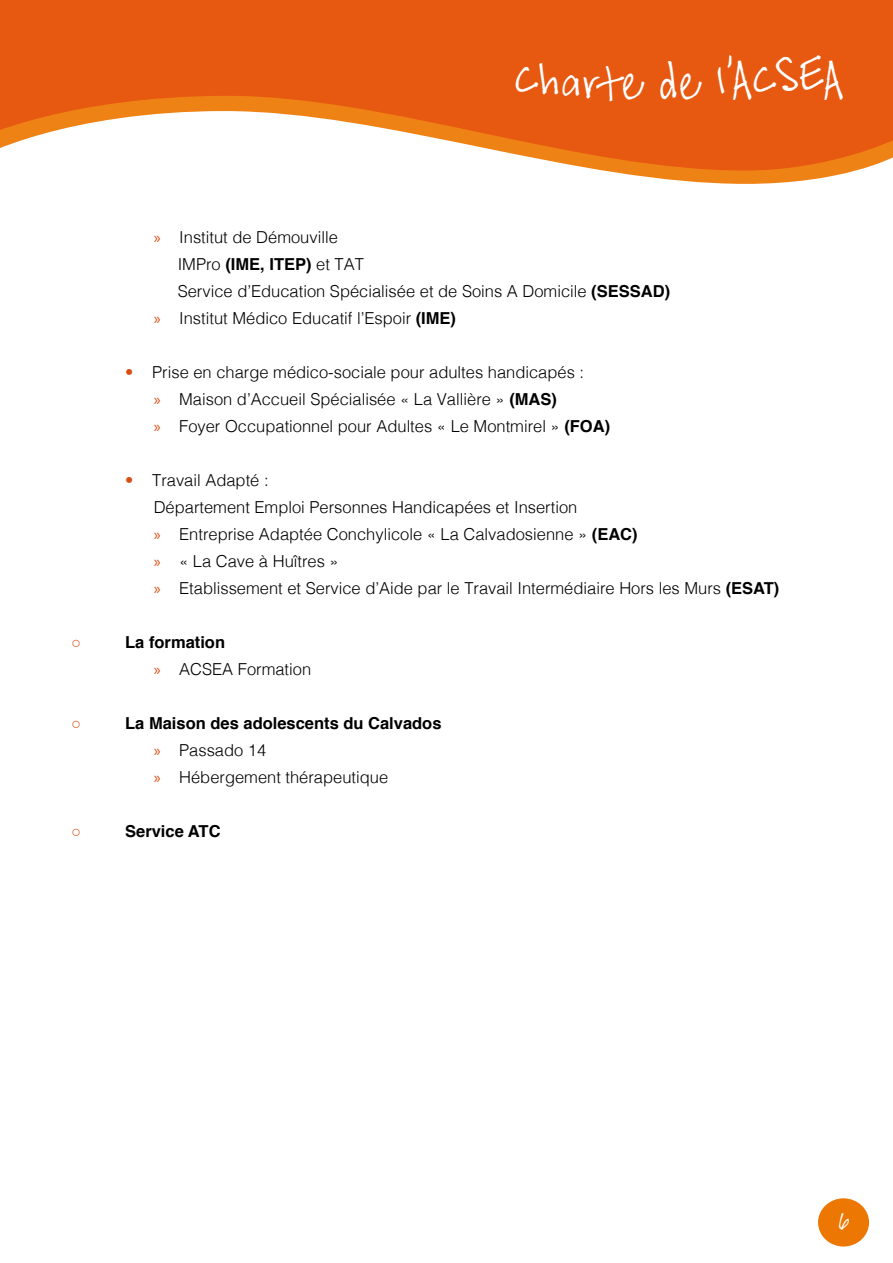
<style>
.page{position:relative;width:893px;height:1263px;background:#fff}
.page>*{position:absolute;margin:0;border:0;box-sizing:border-box;transform-origin:0 0}
.t1{font:36px "Mc Enneking";color:#fff}
.t2{font:18px "Mc Enneking";color:#fff}
.t3{font:300 16.5px/27px "Helvetica";color:#000}
.t4{font:700 16.5px "Helvetica";color:#000}
.t5{font:16.5px "Arial";color:#d64e13}
.s1{font-family:"Myriad Pro";font-weight:400;color:#d64e13}
.s2{font-weight:700}
.s3{color:#d64e13}
</style>
<div class="page">
<svg style="left:607px;top:171px;width:247px;height:13px;fill:#ef8214"></svg>
<svg style="left:0;top:0;width:893px;height:171px;fill:#e75811"></svg>
<div style="left:818px;top:1198px;width:51px;height:48px;background:#ed7703;border-radius:50%"></div>
<h1 class="t1" style="left:514px;top:65px;width:331px">Charte de l’ACSEA</h1>
<p class="t3" style="left:154px;top:222px;width:186px"><span class="s1">»</span> Institut de Démouville</p>
<p class="t3" style="left:178px;top:249px;width:188px">IMPro <span class="s2">(IME, ITEP)</span> et TAT</p>
<p class="t3" style="left:178px;top:276px;width:494px">Service d’Education Spécialisée et de Soins A Domicile <span class="s2">(SESSAD)</span></p>
<p class="t3" style="left:154px;top:303px;width:304px"><span class="s1">»</span> Institut Médico Educatif l’Espoir <span class="s2">(IME)</span></p>
<p class="t3" style="left:154px;top:357px;width:458px;text-indent:-28px"><span class="s3">•</span> Prise en charge médico-sociale pour adultes handicapés :<br><span class="s1">»</span> Maison d’Accueil Spécialisée « La Vallière » <span class="s2">(MAS)<br></span><span class="s1">»</span> Foyer Occupationnel pour Adultes « Le Montmirel » <span class="s2">(FOA)</span></p>
<p class="t3" style="left:154px;top:465px;width:627px;text-indent:-28px"><span class="s3">•</span> Travail Adapté :<br>Département Emploi Personnes Handicapées et Insertion<br><span class="s1">»</span> Entreprise Adaptée Conchylicole « La Calvadosienne » <span class="s2">(EAC)<br></span><span class="s1">»</span> « La Cave à Huîtres »<br><span class="s1">»</span> Etablissement et Service d’Aide par le Travail Intermédiaire Hors les Murs <span class="s2">(ESAT)</span></p>
<p class="t5" style="left:71px;top:631px;width:11px">○</p>
<p class="t3" style="left:154px;top:627px;width:159px;text-indent:-28px"><span class="s2">La formation<br></span><span class="s1">»</span> ACSEA Formation</p>
<p class="t5" style="left:71px;top:712px;width:11px">○</p>
<p class="t3" style="left:154px;top:708px;width:289px;text-indent:-28px"><span class="s2">La Maison des adolescents du Calvados </span><span class="s1">»</span> Passado 14<br><span class="s1">»</span> Hébergement thérapeutique</p>
<p class="t5" style="left:71px;top:820px;width:11px">○</p>
<p class="t4" style="left:125px;top:817px;width:97px">Service ATC</p>
<p class="t2" style="left:838px;top:1212px;width:13px">6</p>
</div>
